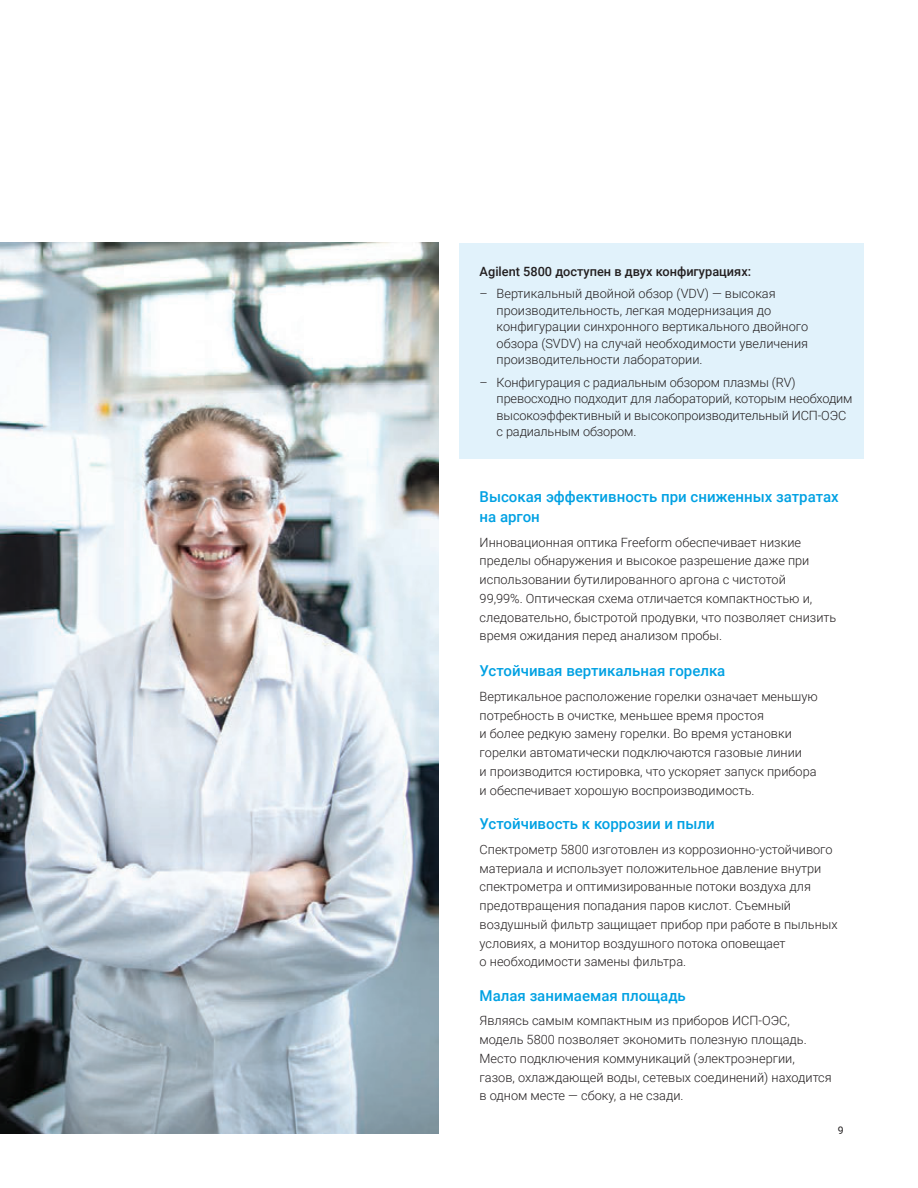
<style>
.page{position:relative;width:918px;height:1188px;background:#fff}
.page>*{position:absolute;margin:0;border:0;box-sizing:border-box;transform-origin:0 0}
.t1{font:500 15px/19.5px "Roboto";color:#00a1e3}
.t2{font:300 12.75px/18.8px "Roboto";color:#231f20}
.t3{font:500 12.75px "Roboto";color:#231f20}
.t4{font:10.5px "Roboto";color:#231f20}
</style>
<div class="page">
<div style="left:459px;top:243px;width:405px;height:216px;background:#e1f2fb"></div>
<img style="left:0;top:243px;width:439px;height:891px">
<p class="t3" style="left:480px;top:262px;width:273px">Agilent 5800 доступен в двух конфигурациях:</p>
<p class="t2" style="left:497px;top:285px;width:313px;line-height:16.5px;text-indent:-17px">– Вертикальный двойной обзор (VDV) — высокая производительность, легкая модернизация до конфигурации синхронного вертикального двойного обзора (SVDV) на случай необходимости увеличения производительности лаборатории.</p>
<p class="t2" style="left:497px;top:374px;width:357px;line-height:16.5px;text-indent:-17px">– Конфигурация с радиальным обзором плазмы (RV) превосходно подходит для лабораторий, которым необходим высокоэффективный и высокопроизводительный ИСП-ОЭС с радиальным обзором.</p>
<p class="t1" style="left:480px;top:487px;width:361px">Высокая эффективность при сниженных затратах на аргон</p>
<p class="t2" style="left:480px;top:532px;width:358px">Инновационная оптика Freeform обеспечивает низкие пределы обнаружения и высокое разрешение даже при использовании бутилированного аргона с чистотой<br>99,99%. Оптическая схема отличается компактностью и, следовательно, быстротой продувки, что позволяет снизить время ожидания перед анализом пробы.</p>
<p class="t1" style="left:480px;top:661px;width:247px">Устойчивая вертикальная горелка</p>
<p class="t2" style="left:480px;top:687px;width:340px">Вертикальное расположение горелки означает меньшую потребность в очистке, меньшее время простоя<br>и более редкую замену горелки. Во время установки горелки автоматически подключаются газовые линии<br>и производится юстировка, что ускоряет запуск прибора и обеспечивает хорошую воспроизводимость.</p>
<p class="t1" style="left:480px;top:813px;width:237px">Устойчивость к коррозии и пыли</p>
<p class="t2" style="left:480px;top:839px;width:360px">Спектрометр 5800 изготовлен из коррозионно-устойчивого материала и использует положительное давление внутри спектрометра и оптимизированные потоки воздуха для предотвращения попадания паров кислот. Съемный воздушный фильтр защищает прибор при работе в пыльных условиях, а монитор воздушного потока оповещает<br>о необходимости замены фильтра.</p>
<p class="t1" style="left:480px;top:985px;width:208px">Малая занимаемая площадь</p>
<p class="t2" style="left:480px;top:1011px;width:354px">Являясь самым компактным из приборов ИСП-ОЭС, модель 5800 позволяет экономить полезную площадь.<br>Место подключения коммуникаций (электроэнергии, газов, охлаждающей воды, сетевых соединений) находится в одном месте — сбоку, а не сзади.</p>
<p class="t4" style="left:838px;top:1123px;width:7px">9</p>
</div>
